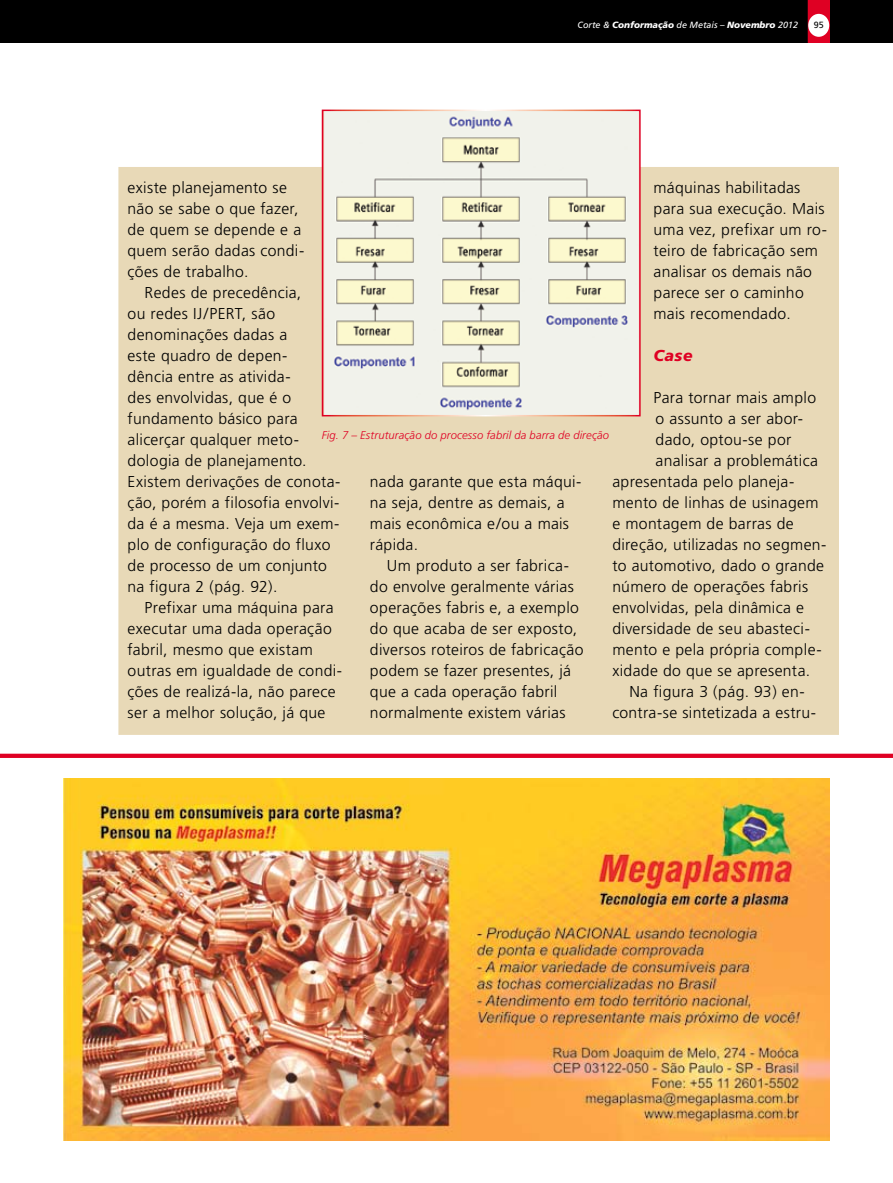
<style>
.page{position:relative;width:893px;height:1183px;background:#fff}
.page>*{position:absolute;margin:0;border:0;box-sizing:border-box;transform-origin:0 0}
.t1{font:300 15.75px/21px "Frutiger";letter-spacing:.02em;color:#000}
.t2{font:italic 900 15.75px "Frutiger";color:#df0023}
.t3{font:italic 300 11.25px "Frutiger";letter-spacing:.01em;color:#df0023}
.t4{font:italic 9px "Frutiger";color:#fff}
.t5{font:9px "Frutiger";color:#000}
.s1{font-weight:900}
</style>
<div class="page">
<div style="left:119px;top:168px;width:719px;height:566px;background:#e8d9b7"></div>
<div style="left:0;top:0;width:893px;height:42px;background:#000"></div>
<div style="left:808px;top:14px;width:21px;height:23px;background:#fff;border-radius:50%"></div>
<svg style="left:0;top:753px;width:893px;height:4px;background:#e42c49"></svg>
<img style="left:325px;top:112px;width:313px;height:301px">
<div style="left:322px;top:109px;width:319px;height:307px;border:2px solid #fff"></div>
<img style="left:64px;top:778px;width:765px;height:361px">
<p class="t4" style="left:578px;top:19px;width:222px">Corte &amp; <span class="s1">Conformação</span> de Metais – <span class="s1">Novembro</span> 2012</p>
<p class="t5" style="left:814px;top:19px;width:12px">95</p>
<p class="t1" style="left:128px;top:177px;width:178px">existe planejamento se não se sabe o que fazer, de quem se depende e a quem serão dadas condi&shy;ções de trabalho.</p>
<p class="t1" style="left:128px;top:282px;width:214px;text-indent:17px">Redes de precedência,<br>ou redes IJ/PERT, são denominações dadas a<br>este quadro de depen-<br>dência entre as ativida-<br>des envolvidas, que é o fundamento básico para alicerçar qualquer meto&shy;dologia de planejamento.<br>Existem derivações de conota&shy;ção, porém a filosofia envolvi&shy;da é a mesma. Veja um exem&shy;plo de configuração do fluxo de processo de um conjunto na figura 2 (pág. 92).</p>
<p class="t1" style="left:128px;top:597px;width:216px;text-indent:17px">Prefixar uma máquina para executar uma dada operação fabril, mesmo que existam outras em igualdade de condi&shy;ções de realizá-la, não parece ser a melhor solução, já que</p>
<p class="t1" style="left:654px;top:177px;width:175px">máquinas habilitadas para sua execução. Mais uma vez, prefixar um ro&shy;teiro de fabricação sem analisar os demais não parece ser o caminho mais recomendado.</p>
<p class="t2" style="left:654px;top:346px;width:41px">Case</p>
<p class="t1" style="left:654px;top:387px;width:164px">Para tornar mais amplo</p>
<p class="t1" style="left:656px;top:408px;width:149px">o assunto a ser abor-</p>
<p class="t1" style="left:656px;top:429px;width:137px">dado, optou-se por</p>
<p class="t1" style="left:656px;top:450px;width:164px">analisar a problemática</p>
<p class="t1" style="left:612px;top:471px;width:184px">apresentada pelo planeja-</p>
<p class="t1" style="left:612px;top:492px;width:208px">mento de linhas de usinagem</p>
<p class="t1" style="left:612px;top:513px;width:183px">e montagem de barras de</p>
<p class="t1" style="left:612px;top:534px;width:216px">direção, utilizadas no segmen-</p>
<p class="t1" style="left:612px;top:555px;width:213px">to automotivo, dado o grande</p>
<p class="t1" style="left:612px;top:576px;width:197px">número de operações fabris</p>
<p class="t1" style="left:612px;top:597px;width:193px">envolvidas, pela dinâmica e</p>
<p class="t1" style="left:612px;top:618px;width:199px">diversidade de seu abasteci-</p>
<p class="t1" style="left:612px;top:639px;width:211px">mento e pela própria comple-</p>
<p class="t1" style="left:612px;top:660px;width:199px">xidade do que se apresenta.</p>
<p class="t1" style="left:629px;top:681px;width:177px">Na figura 3 (pág. 93) en-</p>
<p class="t1" style="left:612px;top:702px;width:205px">contra-se sintetizada a estru-</p>
<p class="t3" style="left:322px;top:429px;width:289px">Fig. 7 – Estruturação do processo fabril da barra de direção</p>
<p class="t1" style="left:370px;top:471px;width:213px">nada garante que esta máqui&shy;na seja, dentre as demais, a mais econômica e/ou a mais rápida.</p>
<p class="t1" style="left:370px;top:555px;width:215px;text-indent:17px">Um produto a ser fabrica&shy;do envolve geralmente várias operações fabris e, a exemplo do que acaba de ser exposto, diversos roteiros de fabricação podem se fazer presentes, já que a cada operação fabril normalmente existem várias</p>
</div>
